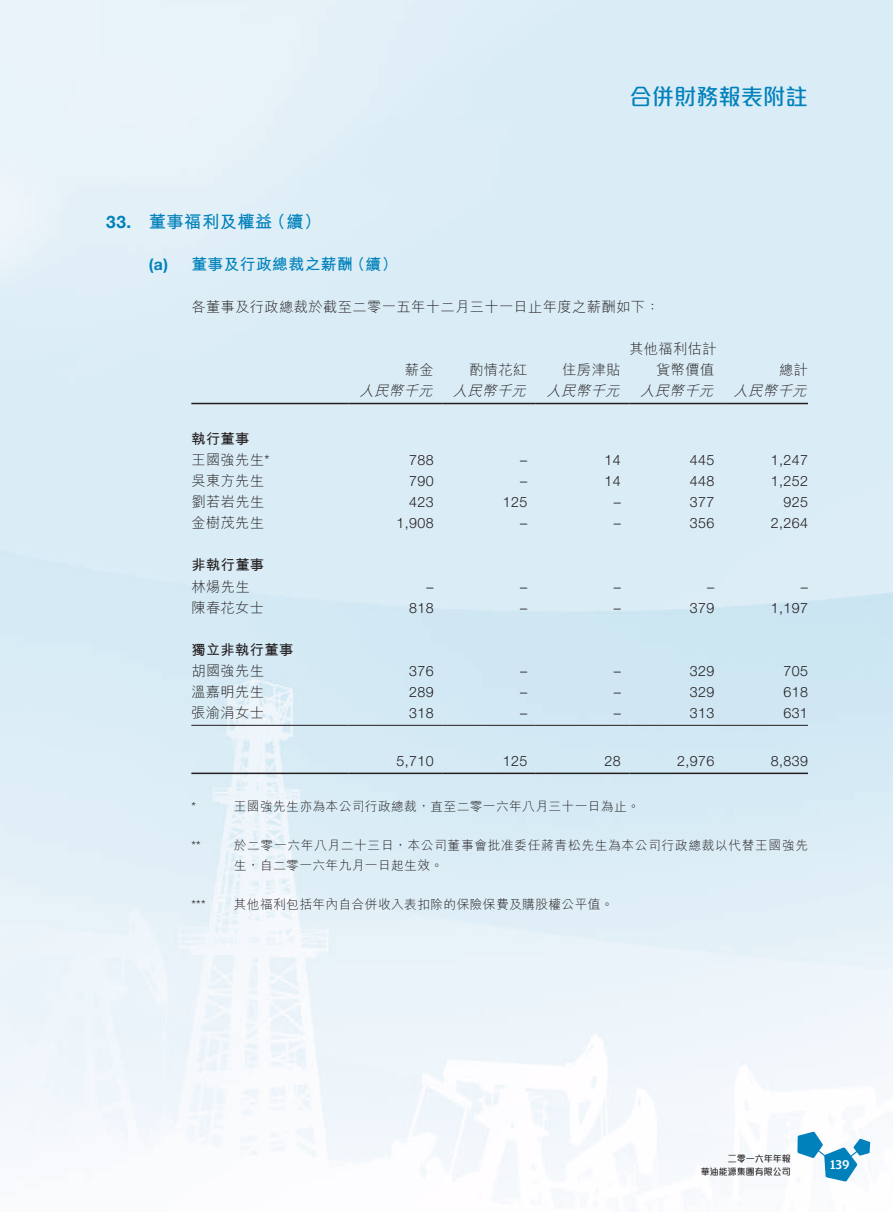
<style>
.page{position:relative;width:893px;height:1212px;background:#fff}
.page>*{position:absolute;margin:0;border:0;box-sizing:border-box;transform-origin:0 0}
.t1{font:500 22.5px "M Elle HK";letter-spacing:-.01em;color:#0081bb}
.t2{font:700 17.25px "M Hei HK";letter-spacing:.03em;color:#0081bb}
.t3{font:700 15.75px "M Hei HK";letter-spacing:.03em;color:#0081bb}
.t4{font:300 14.25px "Helvetica Neue LT Std";letter-spacing:.03em;color:#231f20}
.t5{font:300 14.25px/21px "M Hei HK";letter-spacing:.03em;color:#231f20;text-align:right}
.t6{font:italic 300 14.25px "M Hei HK";color:#231f20}
.t7{font:700 14.25px "M Hei HK";letter-spacing:.03em;color:#231f20}
.t8{font:500 13.5px "Amplitude";color:#fff}
.t9{font:300 12.75px "M Hei HK";letter-spacing:.03em;color:#231f20}
.t10{font:300 12.75px/19.5px "M Hei HK";letter-spacing:.05em;color:#231f20}
.t11{font:300 12.75px "Helvetica Neue LT Std";color:#231f20}
.t12{font:10.5px/12.8px "Amplitude";color:#231f20;text-align:right}
.t13{font:500 9px/12.8px "M Elle HK";color:#231f20;text-align:right}
.s1{font-family:"Helvetica Neue LT Std"}
.s2{font-weight:700}
</style>
<div class="page">
<svg style="left:797px;top:1131px;width:73px;height:50px"></svg>
<hr style="left:191px;top:403px;width:158px;height:1px;background:#231f20">
<hr style="left:349px;top:403px;width:93px;height:1px;background:#231f20">
<hr style="left:442px;top:403px;width:94px;height:1px;background:#231f20">
<hr style="left:536px;top:403px;width:93px;height:1px;background:#231f20">
<hr style="left:629px;top:403px;width:94px;height:1px;background:#231f20">
<hr style="left:723px;top:403px;width:85px;height:1px;background:#231f20">
<hr style="left:191px;top:725px;width:158px;height:1px;background:#231f20">
<hr style="left:349px;top:725px;width:93px;height:1px;background:#231f20">
<hr style="left:442px;top:725px;width:94px;height:1px;background:#231f20">
<hr style="left:536px;top:725px;width:93px;height:1px;background:#231f20">
<hr style="left:629px;top:725px;width:94px;height:1px;background:#231f20">
<hr style="left:723px;top:725px;width:85px;height:1px;background:#231f20">
<hr style="left:191px;top:772px;width:158px;height:2px;background:#231f20">
<hr style="left:349px;top:772px;width:93px;height:2px;background:#231f20">
<hr style="left:442px;top:772px;width:94px;height:2px;background:#231f20">
<hr style="left:536px;top:772px;width:93px;height:2px;background:#231f20">
<hr style="left:629px;top:772px;width:94px;height:2px;background:#231f20">
<hr style="left:723px;top:772px;width:85px;height:2px;background:#231f20">
<h1 class="t1" style="left:629px;top:81px;width:180px">合併財務報表附註</h1>
<p class="t2" style="left:106px;top:209px;width:217px"><span class="s1">33.</span> 董事福利及權益（續）</p>
<p class="t3" style="left:149px;top:253px;width:250px"><span class="s1">(a)</span> 董事及行政總裁之薪酬（續）</p>
<p class="t5" style="left:191px;top:296px;width:470px">各董事及行政總裁於截至二零一五年十二月三十一日止年度之薪酬如下：</p>
<p class="t5" style="left:191px;top:428px;width:80px;text-align:left"><span class="s2">執行董事<br></span>王國強先生<span class="s1">*</span></p>
<p class="t5" style="left:629px;top:338px;width:89px">其他福利估計貨幣價值</p>
<p class="t5" style="left:405px;top:359px;width:30px">薪金</p>
<p class="t5" style="left:469px;top:359px;width:60px">酌情花紅</p>
<p class="t5" style="left:563px;top:359px;width:60px">住房津貼</p>
<p class="t5" style="left:779px;top:359px;width:30px">總計</p>
<p class="t6" style="left:359px;top:381px;width:454px">人民幣千元 人民幣千元 人民幣千元 人民幣千元 人民幣千元</p>
<p class="t4" style="left:409px;top:452px;width:26px">788</p>
<p class="t4" style="left:520px;top:452px;width:9px">–</p>
<p class="t4" style="left:605px;top:452px;width:18px">14</p>
<p class="t4" style="left:690px;top:452px;width:26px">445</p>
<p class="t4" style="left:771px;top:452px;width:39px">1,247</p>
<p class="t5" style="left:191px;top:470px;width:74px">吳東方先生</p>
<p class="t4" style="left:409px;top:473px;width:26px">790</p>
<p class="t4" style="left:520px;top:473px;width:9px">–</p>
<p class="t4" style="left:605px;top:473px;width:18px">14</p>
<p class="t4" style="left:690px;top:473px;width:26px">448</p>
<p class="t4" style="left:771px;top:473px;width:39px">1,252</p>
<p class="t5" style="left:191px;top:491px;width:74px">劉若岩先生</p>
<p class="t4" style="left:409px;top:494px;width:26px">423</p>
<p class="t4" style="left:503px;top:494px;width:26px">125</p>
<p class="t4" style="left:614px;top:494px;width:9px">–</p>
<p class="t4" style="left:690px;top:494px;width:26px">377</p>
<p class="t4" style="left:783px;top:494px;width:26px">925</p>
<p class="t5" style="left:191px;top:512px;width:74px">金樹茂先生</p>
<p class="t4" style="left:396px;top:515px;width:39px">1,908</p>
<p class="t4" style="left:520px;top:515px;width:9px">–</p>
<p class="t4" style="left:614px;top:515px;width:9px">–</p>
<p class="t4" style="left:690px;top:515px;width:26px">356</p>
<p class="t4" style="left:771px;top:515px;width:39px">2,264</p>
<p class="t7" style="left:191px;top:555px;width:74px">非執行董事</p>
<p class="t5" style="left:191px;top:575px;width:60px">林煬先生</p>
<p class="t4" style="left:427px;top:578px;width:9px">–</p>
<p class="t4" style="left:520px;top:578px;width:9px">–</p>
<p class="t4" style="left:614px;top:578px;width:9px">–</p>
<p class="t4" style="left:707px;top:578px;width:9px">–</p>
<p class="t4" style="left:801px;top:578px;width:9px">–</p>
<p class="t5" style="left:191px;top:596px;width:74px">陳春花女士</p>
<p class="t4" style="left:409px;top:599px;width:26px">818</p>
<p class="t4" style="left:520px;top:599px;width:9px">–</p>
<p class="t4" style="left:614px;top:599px;width:9px">–</p>
<p class="t4" style="left:690px;top:599px;width:26px">379</p>
<p class="t4" style="left:771px;top:599px;width:39px">1,197</p>
<p class="t7" style="left:191px;top:639px;width:104px">獨立非執行董事</p>
<p class="t5" style="left:191px;top:659px;width:74px">胡國強先生</p>
<p class="t4" style="left:409px;top:662px;width:26px">376</p>
<p class="t4" style="left:520px;top:662px;width:9px">–</p>
<p class="t4" style="left:614px;top:662px;width:9px">–</p>
<p class="t4" style="left:690px;top:662px;width:26px">329</p>
<p class="t4" style="left:783px;top:662px;width:26px">705</p>
<p class="t5" style="left:191px;top:680px;width:74px">溫嘉明先生</p>
<p class="t4" style="left:409px;top:683px;width:26px">289</p>
<p class="t4" style="left:520px;top:683px;width:9px">–</p>
<p class="t4" style="left:614px;top:683px;width:9px">–</p>
<p class="t4" style="left:690px;top:683px;width:26px">329</p>
<p class="t4" style="left:783px;top:683px;width:26px">618</p>
<p class="t5" style="left:191px;top:701px;width:74px">張渝涓女士</p>
<p class="t4" style="left:409px;top:704px;width:26px">318</p>
<p class="t4" style="left:520px;top:704px;width:9px">–</p>
<p class="t4" style="left:614px;top:704px;width:9px">–</p>
<p class="t4" style="left:690px;top:704px;width:26px">313</p>
<p class="t4" style="left:783px;top:704px;width:26px">631</p>
<p class="t4" style="left:396px;top:752px;width:39px">5,710</p>
<p class="t4" style="left:503px;top:752px;width:26px">125</p>
<p class="t4" style="left:605px;top:752px;width:18px">28</p>
<p class="t4" style="left:677px;top:752px;width:39px">2,976</p>
<p class="t4" style="left:771px;top:752px;width:39px">8,839</p>
<p class="t11" style="left:191px;top:799px;width:6px">*</p>
<p class="t9" style="left:234px;top:797px;width:407px">王國強先生亦為本公司行政總裁，直至二零一六年八月三十一日為止。</p>
<p class="t11" style="left:191px;top:838px;width:11px">**</p>
<p class="t10" style="left:234px;top:835px;width:576px">於二零一六年八月二十三日，本公司董事會批准委任蔣青松先生為本公司行政總裁以代替王國強先生，自二零一六年九月一日起生效。</p>
<p class="t11" style="left:191px;top:896px;width:16px">***</p>
<p class="t9" style="left:234px;top:895px;width:381px">其他福利包括年內自合併收入表扣除的保險保費及購股權公平值。</p>
<p class="t12" style="left:697px;top:1152px;width:95px">Annual Report 2016<br>SPT Energy Group Inc.</p>
<p class="t8" style="left:830px;top:1157px;width:21px">139</p>
<p class="t13" style="left:701px;top:1151px;width:92px">二零一六年年報<br>華油能源集團有限公司</p>
<p class="t8" style="left:836px;top:1157px;width:9px">9</p>
</div>
